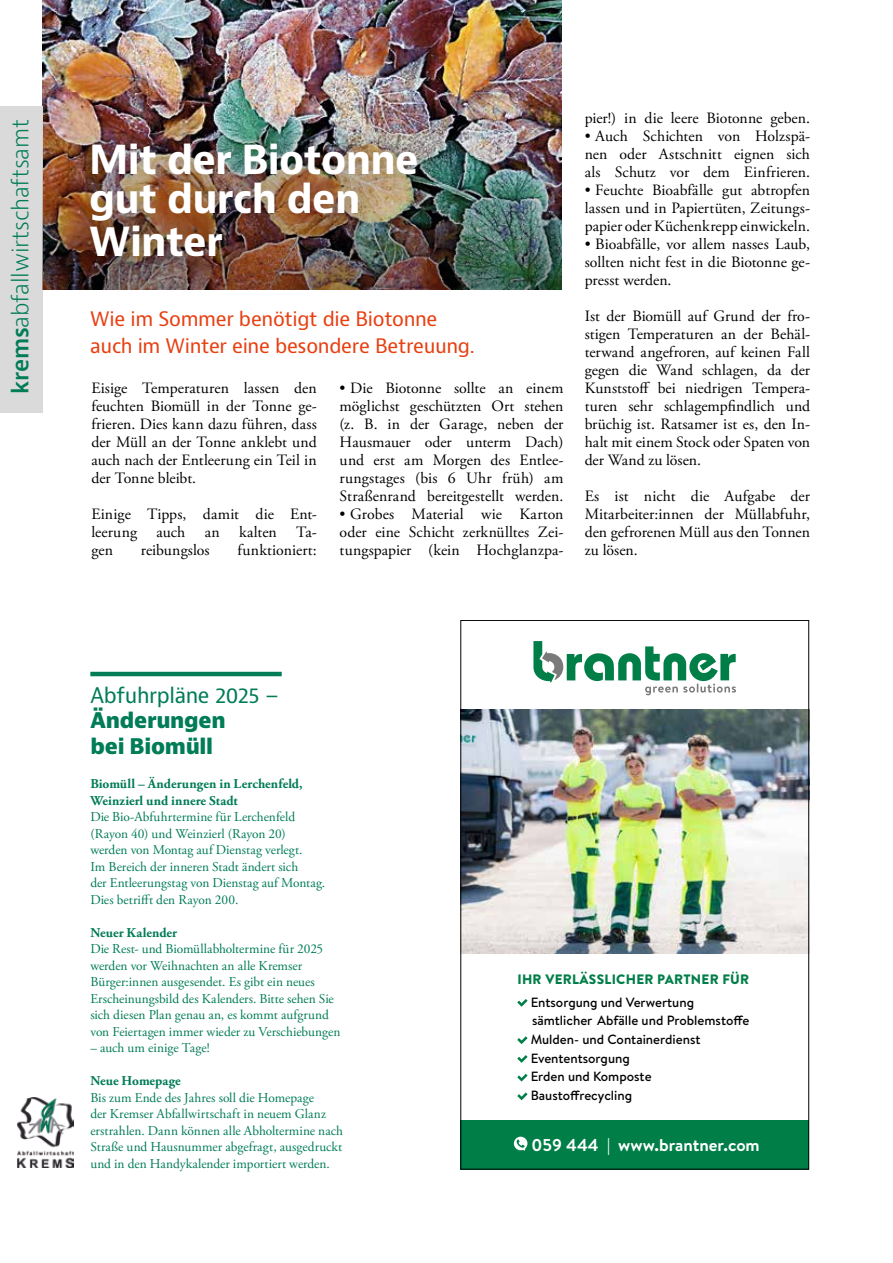
<style>
.page{position:relative;width:893px;height:1263px;background:#fff}
.page>*{position:absolute;margin:0;border:0;box-sizing:border-box;transform-origin:0 0}
.t1{font:700 39px/39px "Bernino Sans";letter-spacing:-.02em;color:#fff}
.t2{font:300 22.5px "Bernino Sans";letter-spacing:-.01em;color:#007c57}
.t3{font:800 21px/25.5px "Bernino Sans";letter-spacing:-.015em;color:#007c57}
.t4{font:21px "Bernino Sans";letter-spacing:-.02em;color:#007c57}
.t5{font:19.5px/27px "Bernino Sans";letter-spacing:-.015em;color:#e74011}
.t6{font:700 17.1px "Brandon Text";color:#fff}
.t7{font:15.75px/18px "Adobe Garamond Pro";color:#000;text-align:justify}
.t8{font:900 13.65px "Brandon Text";letter-spacing:.02em;color:#007e48}
.t9{font:13.5px/16.5px "Adobe Garamond Pro";color:#007c57}
.t10{font:700 13.5px/16.5px "Adobe Garamond Pro";letter-spacing:.005em;color:#007c57}
.t11{font:500 13.35px/18.8px "Brandon Text";color:#000}
.s1{font-weight:600}
</style>
<div class="page">
<img style="left:43px;top:0;width:518px;height:68px">
<div style="left:0;top:106px;width:43px;height:306px;background:#dadada"></div>
<img style="left:17px;top:1097px;width:57px;height:71px">
<img style="left:462px;top:710px;width:345px;height:243px">
<svg style="left:517px;top:999px;width:10px;height:7px"></svg>
<svg style="left:517px;top:1036px;width:10px;height:8px"></svg>
<svg style="left:517px;top:1055px;width:10px;height:8px"></svg>
<svg style="left:517px;top:1074px;width:10px;height:7px"></svg>
<svg style="left:517px;top:1092px;width:10px;height:8px"></svg>
<svg style="left:533px;top:641px;width:203px;height:54px"></svg>
<div style="left:460px;top:1120px;width:349px;height:49px;background:#007e48"></div>
<svg style="left:514px;top:1137px;width:13px;height:13px"></svg>
<hr style="left:90px;top:672px;width:192px;height:4px;background:#007c57">
<img style="left:43px;top:68px;width:518px;height:221px">
<div style="left:64px;top:116px;width:380px;height:168px;background:#000;opacity:.55"></div>
<h2 class="t2" style="left:6px;top:394px;width:276px;rotate:-90deg"><span class="s1">krems</span>abfallwirtschaftsamt</h2>
<h1 class="t1" style="left:89px;top:141px;width:331px">Mit der Biotonne gut durch den</h1>
<h1 class="t1" style="left:89px;top:223px;width:135px">Winter</h1>
<p class="t5" style="left:90px;top:306px;width:386px">Wie im Sommer benötigt die Biotonne auch im Winter eine besondere Betreuung.</p>
<p class="t7" style="left:91px;top:380px;width:227px">Eisige Temperaturen lassen den feuchten Biomüll in der Tonne ge&shy;frieren. Dies kann dazu führen, dass der Müll an der Tonne anklebt und auch nach der Entleerung ein Teil in der Tonne bleibt.</p>
<p class="t7" style="left:91px;top:506px;width:227px">Einige Tipps, damit die Ent&shy;leerung auch an kalten Ta&shy;gen</p>
<p class="t7" style="left:141px;top:542px;width:70px">reibungslos</p>
<p class="t7" style="left:237px;top:542px;width:81px">funktioniert:</p>
<p class="t7" style="left:340px;top:380px;width:225px">• Die Biotonne sollte an einem möglichst geschützten Ort stehen (z. B. in der Garage, neben der Hausmauer oder unterm Dach) und erst am Morgen des Entlee&shy;rungstages (bis 6 Uhr früh) am Straßenrand bereitgestellt werden.</p>
<p class="t7" style="left:340px;top:506px;width:225px">• Grobes Material wie Karton oder eine Schicht zerknülltes Zei&shy;tungspapier (kein Hochglanzpa-</p>
<p class="t7" style="left:585px;top:110px;width:227px">pier!) in die leere Biotonne geben.</p>
<p class="t7" style="left:585px;top:128px;width:227px">• Auch Schichten von Holzspä&shy;nen oder Astschnitt eignen sich als Schutz vor dem Einfrieren.</p>
<p class="t7" style="left:585px;top:182px;width:227px">• Feuchte Bioabfälle gut abtropfen lassen und in Papiertüten, Zeitungs&shy;papier oder Küchenkrepp einwickeln.</p>
<p class="t7" style="left:585px;top:236px;width:227px">• Bioabfälle, vor allem nasses Laub, sollten nicht fest in die Biotonne ge&shy;presst werden.</p>
<p class="t7" style="left:585px;top:308px;width:227px">Ist der Biomüll auf Grund der fro&shy;stigen Temperaturen an der Behäl&shy;terwand angefroren, auf keinen Fall gegen die Wand schlagen, da der Kunststoff bei niedrigen Tempera&shy;turen sehr schlagempfindlich und brüchig ist. Ratsamer ist es, den In&shy;halt mit einem Stock oder Spaten von der Wand zu lösen.</p>
<p class="t7" style="left:585px;top:488px;width:227px">Es ist nicht die Aufgabe der Mitarbeiter:innen der Müllabfuhr, den gefrorenen Müll aus den Tonnen zu lösen.</p>
<h3 class="t4" style="left:90px;top:681px;width:190px">Abfuhrpläne 2025 –</h3>
<h3 class="t3" style="left:90px;top:708px;width:137px">Änderungen bei Biomüll</h3>
<p class="t10" style="left:90px;top:776px;width:214px">Biomüll – Änderungen in Lerchenfeld,<br>Weinzierl und innere Stadt</p>
<p class="t9" style="left:90px;top:809px;width:236px">Die Bio-Abfuhrtermine für Lerchenfeld (Rayon 40) und Weinzierl (Rayon 20) werden von Montag auf Dienstag verlegt.<br>Im Bereich der inneren Stadt ändert sich<br>der Entleerungstag von Dienstag auf Montag.<br>Dies betrifft den Rayon 200.</p>
<p class="t10" style="left:90px;top:924px;width:88px">Neuer Kalender</p>
<p class="t9" style="left:90px;top:941px;width:252px">Die Rest- und Biomüllabholtermine für 2025 werden vor Weihnachten an alle Kremser Bürger:innen ausgesendet. Es gibt ein neues Erscheinungsbild des Kalenders. Bitte sehen Sie sich diesen Plan genau an, es kommt aufgrund von Feiertagen immer wieder zu Verschiebungen</p>
<p class="t9" style="left:90px;top:1040px;width:121px">– auch um einige Tage!</p>
<p class="t10" style="left:90px;top:1073px;width:92px">Neue Homepage</p>
<p class="t9" style="left:90px;top:1089px;width:254px">Bis zum Ende des Jahres soll die Homepage<br>der Kremser Abfallwirtschaft in neuem Glanz erstrahlen. Dann können alle Abholtermine nach Straße und Hausnummer abgefragt, ausgedruckt und in den Handykalender importiert werden.</p>
<p class="t8" style="left:517px;top:970px;width:233px">IHR VERLÄSSLICHER PARTNER FÜR</p>
<p class="t11" style="left:531px;top:992px;width:220px">Entsorgung und Verwertung sämtlicher Abfälle und Problemstoffe<br>Mulden- und Containerdienst<br>Evententsorgung<br>Erden und Komposte<br>Baustoffrecycling</p>
<p class="t6" style="left:532px;top:1133px;width:230px">059 444 | www.brantner.com</p>
</div>
